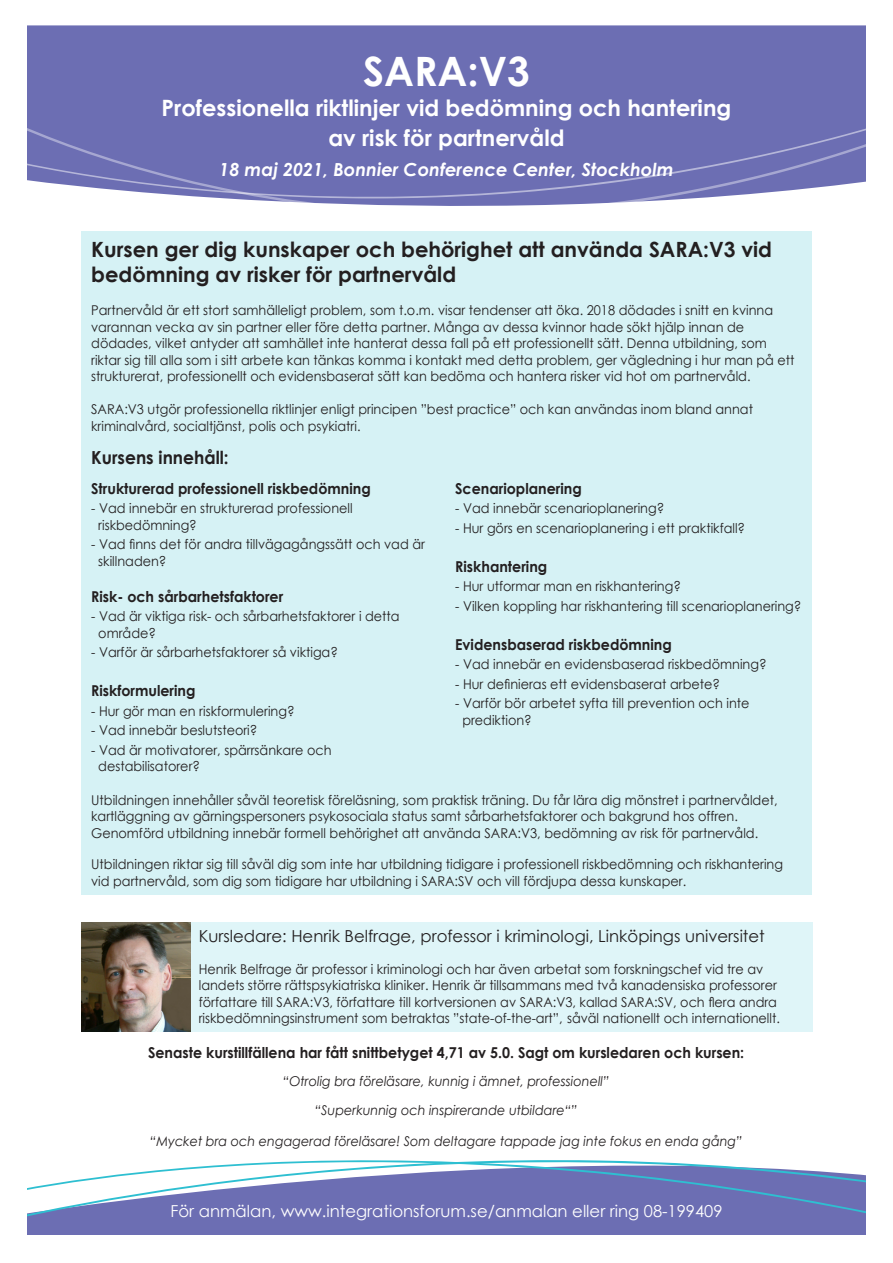
<style>
.page{position:relative;width:893px;height:1263px;background:#fff}
.page>*{position:absolute;margin:0;border:0;box-sizing:border-box;transform-origin:0 0}
.t1{font:700 40.5px "Century Gothic";color:#fff}
.t2{font:700 22.5px/30px "Century Gothic";color:#fff;text-align:center}
.t3{font:700 21px/25.2px "Century Gothic";color:#231f20}
.t4{font:italic 700 18px "Century Gothic";color:#fff}
.t5{font:700 18px "Century Gothic";color:#231f20;scale:.95 1}
.t6{font:16.5px "Century Gothic";color:#231f20}
.t7{font:16.5px "Century Gothic";color:#fff}
.t8{font:700 15px "Century Gothic";color:#231f20;scale:.95 1}
.t9{font:13.5px/16.5px "Century Gothic";color:#231f20;scale:.95 1}
.t10{font:italic 13.5px "Century Gothic";color:#231f20;scale:.95 1}
</style>
<div class="page">
<svg style="left:27px;top:25px;width:839px;height:207px;fill:#6c6eb3"></svg>
<svg style="left:27px;top:200px;width:839px;height:16px"></svg>
<svg style="left:27px;top:75px;width:839px;height:125px;background:#7274b6"></svg>
<svg style="left:27px;top:1160px;width:839px;height:74px;fill:#6c6eb3"></svg>
<div style="left:81px;top:232px;width:731px;height:663px;background:#d6f2f5"></div>
<div style="left:82px;top:922px;width:730px;height:110px;background:#dff5f8"></div>
<img style="left:82px;top:923px;width:109px;height:109px">
<p class="t1" style="left:363px;top:40px;width:168px">SARA:V3</p>
<p class="t2" style="left:162px;top:92px;width:571px">Professionella riktlinjer vid bedömning och hantering av risk för partnervåld</p>
<p class="t4" style="left:219px;top:156px;width:456px">18 maj 2021, Bonnier Conference Center, Stockholm</p>
<p class="t3" style="left:91px;top:236px;width:682px">Kursen ger dig kunskaper och behörighet att använda SARA:V3 vid bedömning av risker för partnervåld</p>
<p class="t9" style="left:91px;top:302px;width:742px">Partnervåld är ett stort samhälleligt problem, som t.o.m. visar tendenser att öka. 2018 dödades i snitt en kvinna varannan vecka av sin partner eller före detta partner. Många av dessa kvinnor hade sökt hjälp innan de dödades, vilket antyder att samhället inte hanterat dessa fall på ett professionellt sätt. Denna utbildning, som riktar sig till alla som i sitt arbete kan tänkas komma i kontakt med detta problem, ger vägledning i hur man på ett strukturerat, professionellt och evidensbaserat sätt kan bedöma och hantera risker vid hot om partnervåld.</p>
<p class="t9" style="left:91px;top:401px;width:698px">SARA:V3 utgör professionella riktlinjer enligt principen ”best practice” och kan användas inom bland annat kriminalvård, socialtjänst, polis och psykiatri.</p>
<p class="t5" style="left:91px;top:444px;width:146px">Kursens innehåll:</p>
<p class="t8" style="left:91px;top:477px;width:296px">Strukturerad professionell riskbedömning</p>
<p class="t9" style="left:98px;top:500px;width:269px;text-indent:-7px">- Vad innebär en strukturerad professionell riskbedömning?</p>
<p class="t9" style="left:98px;top:536px;width:345px;text-indent:-7px">- Vad finns det för andra tillvägagångssätt och vad är skillnaden?</p>
<p class="t8" style="left:91px;top:585px;width:204px">Risk- och sårbarhetsfaktorer</p>
<p class="t9" style="left:98px;top:608px;width:319px;text-indent:-7px">- Vad är viktiga risk- och sårbarhetsfaktorer i detta område?</p>
<p class="t9" style="left:91px;top:644px;width:261px">- Varför är sårbarhetsfaktorer så viktiga?</p>
<p class="t8" style="left:91px;top:679px;width:111px">Riskformulering</p>
<p class="t9" style="left:91px;top:702px;width:216px">- Hur gör man en riskformulering?</p>
<p class="t9" style="left:91px;top:722px;width:176px">- Vad innebär beslutsteori?</p>
<p class="t9" style="left:98px;top:741px;width:247px;text-indent:-7px">- Vad är motivatorer, spärrsänkare och destabilisatorer?</p>
<p class="t8" style="left:455px;top:477px;width:135px">Scenarioplanering</p>
<p class="t9" style="left:455px;top:500px;width:222px">- Vad innebär scenarioplanering?</p>
<p class="t9" style="left:455px;top:519px;width:307px">- Hur görs en scenarioplanering i ett praktikfall?</p>
<p class="t8" style="left:455px;top:555px;width:98px">Riskhantering</p>
<p class="t9" style="left:455px;top:578px;width:239px">- Hur utformar man en riskhantering?</p>
<p class="t9" style="left:455px;top:597px;width:366px">- Vilken koppling har riskhantering till scenarioplanering?</p>
<p class="t8" style="left:455px;top:633px;width:229px">Evidensbaserad riskbedömning</p>
<p class="t9" style="left:455px;top:656px;width:329px">- Vad innebär en evidensbaserad riskbedömning?</p>
<p class="t9" style="left:455px;top:675px;width:280px">- Hur definieras ett evidensbaserat arbete?</p>
<p class="t9" style="left:462px;top:695px;width:304px;text-indent:-7px">- Varför bör arbetet syfta till prevention och inte prediktion?</p>
<p class="t9" style="left:91px;top:791px;width:724px">Utbildningen innehåller såväl teoretisk föreläsning, som praktisk träning. Du får lära dig mönstret i partnervåldet, kartläggning av gärningspersoners psykosociala status samt sårbarhetsfaktorer och bakgrund hos offren.<br>Genomförd utbildning innebär formell behörighet att använda SARA:V3, bedömning av risk för partnervåld.</p>
<p class="t9" style="left:91px;top:856px;width:730px">Utbildningen riktar sig till såväl dig som inte har utbildning tidigare i professionell riskbedömning och riskhantering vid partnervåld, som dig som tidigare har utbildning i SARA:SV och vill fördjupa dessa kunskaper.</p>
<p class="t6" style="left:199px;top:925px;width:568px">Kursledare: Henrik Belfrage, professor i kriminologi, Linköpings universitet</p>
<p class="t9" style="left:199px;top:960px;width:613px">Henrik Belfrage är professor i kriminologi och har även arbetat som forskningschef vid tre av landets större rättspsykiatriska kliniker. Henrik är tillsammans med två kanadensiska professorer författare till SARA:V3, författare till kortversionen av SARA:V3, kallad SARA:SV, och flera andra riskbedömningsinstrument som betraktas ”state-of-the-art”, såväl nationellt och internationellt.</p>
<p class="t8" style="left:148px;top:1041px;width:629px">Senaste kurstillfällena har fått snittbetyget 4,71 av 5.0. Sagt om kursledaren och kursen:</p>
<p class="t10" style="left:283px;top:1072px;width:345px">“Otrolig bra föreläsare, kunnig i ämnet, professionell”</p>
<p class="t10" style="left:315px;top:1100px;width:278px">“Superkunnig och inspirerande utbildare“”</p>
<p class="t10" style="left:150px;top:1132px;width:625px">“Mycket bra och engagerad föreläsare! Som deltagare tappade jag inte fokus en enda gång”</p>
<p class="t7" style="left:170px;top:1199px;width:553px">För anmälan, www.integrationsforum.se/anmalan eller ring 08-199409</p>
</div>
